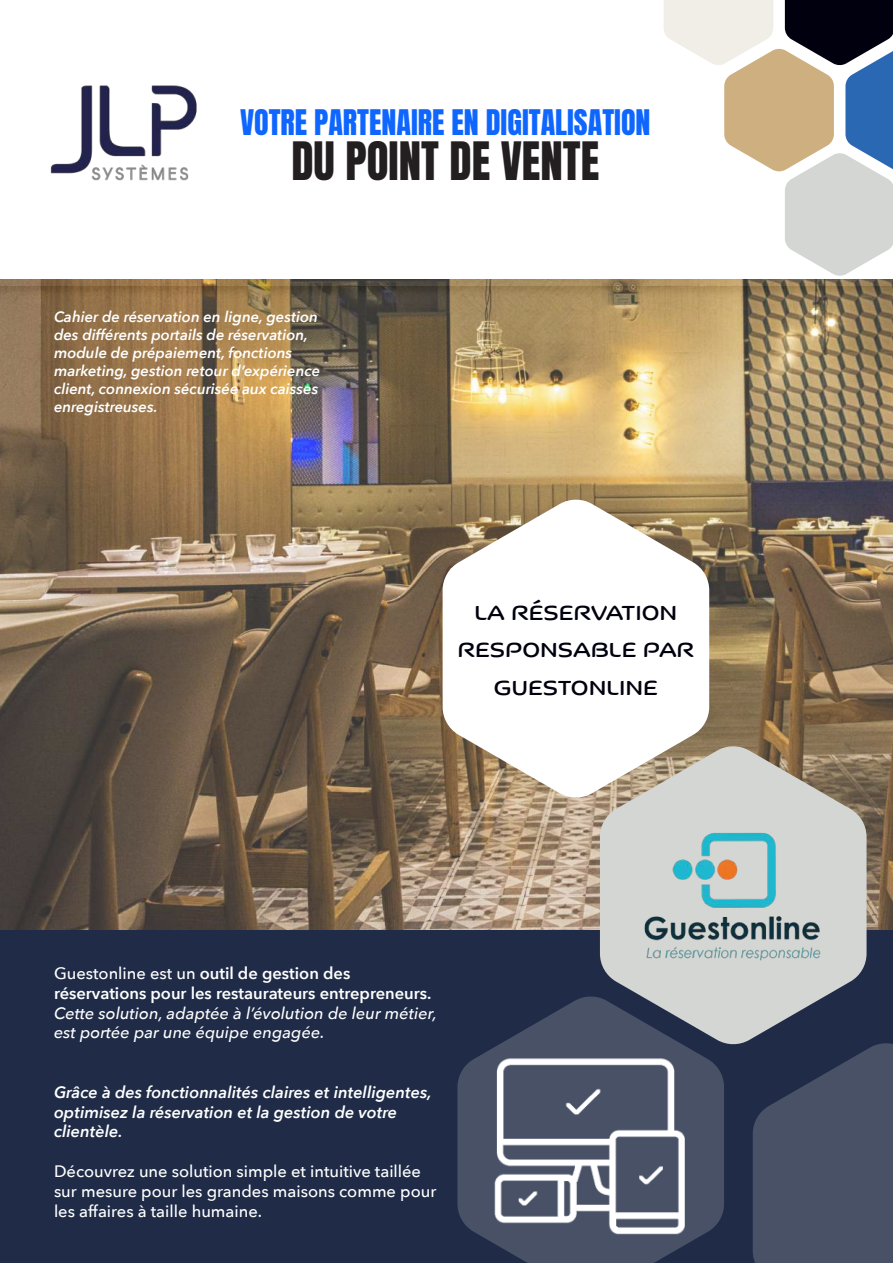
<style>
.page{position:relative;width:893px;height:1263px;background:#fff}
.page>*{position:absolute;margin:0;border:0;box-sizing:border-box;transform-origin:0 0}
.t1{font:45px "Anton";color:#231f20}
.t2{font:30px "Anton";color:#0e66ff}
.t3{font:22.5px/37.5px "Kaili FYW04";color:#00000e;text-align:center}
.t4{font:500 16.5px/19.8px "Avenir Next";color:#fff}
.t5{font:italic 600 16.5px/19.8px "Avenir Next";color:#fff}
.t6{font:600 16.5px/19.8px "Avenir Next";color:#fff}
.t7{font:italic 500 16.5px/19.8px "Avenir Next";color:#fff}
.t8{font:italic 600 15px/18px "Avenir Next";color:#fff}
.s1{font-weight:500}
</style>
<div class="page">
<img style="left:50px;top:85px;width:147px;height:96px">
<svg style="left:664px;top:0;width:229px;height:276px"></svg>
<img style="left:0;top:280px;width:893px;height:651px">
<div style="left:0;top:931px;width:893px;height:332px;background:#1f2b47"></div>
<svg style="left:443px;top:498px;width:266px;height:301px"></svg>
<svg style="left:457px;top:996px;width:267px;height:267px;fill:#485166"></svg>
<svg style="left:753px;top:1043px;width:140px;height:220px;background:#424b61"></svg>
<svg style="left:600px;top:745px;width:266px;height:301px;fill:#d4d6d4"></svg>
<img style="left:641px;top:828px;width:185px;height:134px">
<img style="left:486px;top:1052px;width:209px;height:194px">
<h2 class="t2" style="left:240px;top:107px;width:412px">VOTRE PARTENAIRE EN DIGITALISATION</h2>
<h1 class="t1" style="left:291px;top:138px;width:309px">DU POINT DE VENTE</h1>
<p class="t8" style="left:54px;top:308px;width:268px">Cahier de réservation en ligne, gestion des différents portails de réservation, module de prépaiement, fonctions marketing, gestion retour d’expérience client, connexion sécurisée aux caisses enregistreuses.</p>
<h3 class="t3" style="left:457px;top:592px;width:238px">LA RÉSERVATION<br>RESPONSABLE PAR<br>GUESTONLINE</h3>
<p class="t6" style="left:54px;top:963px;width:379px"><span class="s1">Guestonline est un</span> outil de gestion des réservations pour les restaurateurs entrepreneurs.</p>
<p class="t7" style="left:54px;top:1002px;width:385px">Cette solution, adaptée à l’évolution de leur métier, est portée par une équipe engagée.</p>
<p class="t5" style="left:54px;top:1081px;width:379px">Grâce à des fonctionnalités claires et intelligentes, optimisez la réservation et la gestion de votre clientèle.</p>
<p class="t4" style="left:54px;top:1161px;width:384px">Découvrez une solution simple et intuitive taillée sur mesure pour les grandes maisons comme pour les affaires à taille humaine.</p>
</div>
